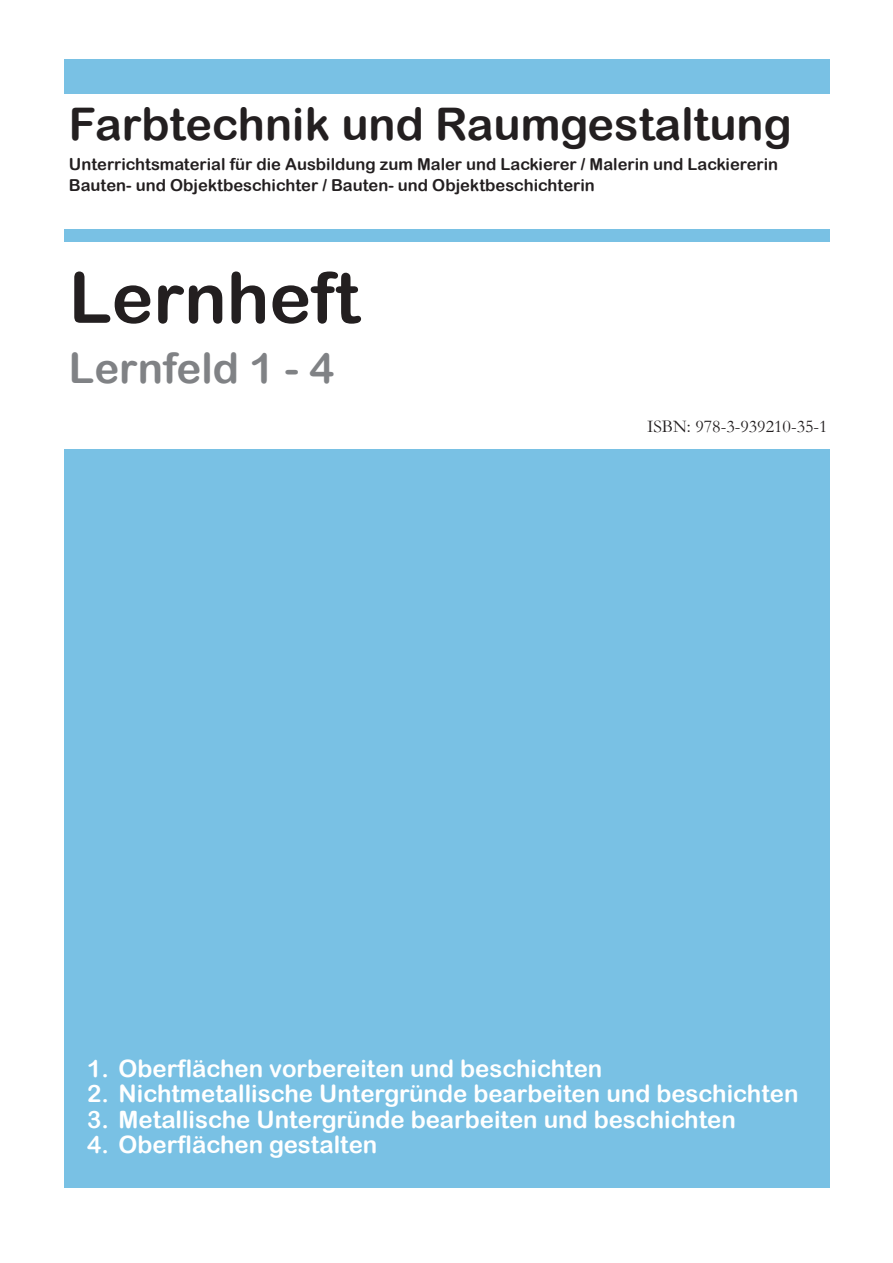
<style>
.page{position:relative;width:893px;height:1263px;background:#fff}
.page>*{position:absolute;margin:0;border:0;box-sizing:border-box;transform-origin:0 0}
.t1{font:70.5px "Arial Rounded MT Bold";color:#231f20}
.t2{font:45px "Arial Rounded MT Bold";color:#231f20}
.t3{font:42px "Arial Rounded MT Bold";color:#808285}
.t4{font:24px "Arial Rounded MT Bold";color:#fff}
.t5{font:18px "Garamond";color:#231f20}
.t6{font:16.5px/21px "Arial Rounded MT Bold";color:#231f20}
</style>
<div class="page">
<div style="left:65px;top:59px;width:765px;height:34px;background:#79c1e4"></div>
<div style="left:65px;top:229px;width:765px;height:13px;background:#79c1e4"></div>
<div style="left:65px;top:449px;width:765px;height:739px;background:#79c1e4"></div>
<h2 class="t2" style="left:69px;top:97px;width:724px">Farbtechnik und Raumgestaltung</h2>
<p class="t6" style="left:69px;top:153px;width:711px">Unterrichtsmaterial für die Ausbildung zum Maler und Lackierer / Malerin und Lackiererin<br>Bauten- und Objektbeschichter / Bauten- und Objektbeschichterin</p>
<h1 class="t1" style="left:69px;top:256px;width:292px">Lernheft</h1>
<h3 class="t3" style="left:69px;top:343px;width:267px">Lernfeld 1 - 4</h3>
<p class="t5" style="left:647px;top:417px;width:182px">ISBN: 978-3-939210-35-1</p>
<p class="t4" style="left:87px;top:1054px;width:517px">1. Oberflächen vorbereiten und beschichten</p>
<p class="t4" style="left:87px;top:1080px;width:713px">2. Nichtmetallische Untergründe bearbeiten und beschichten</p>
<p class="t4" style="left:87px;top:1105px;width:650px">3. Metallische Untergründe bearbeiten und beschichten</p>
<p class="t4" style="left:87px;top:1131px;width:292px">4. Oberflächen gestalten</p>
</div>
